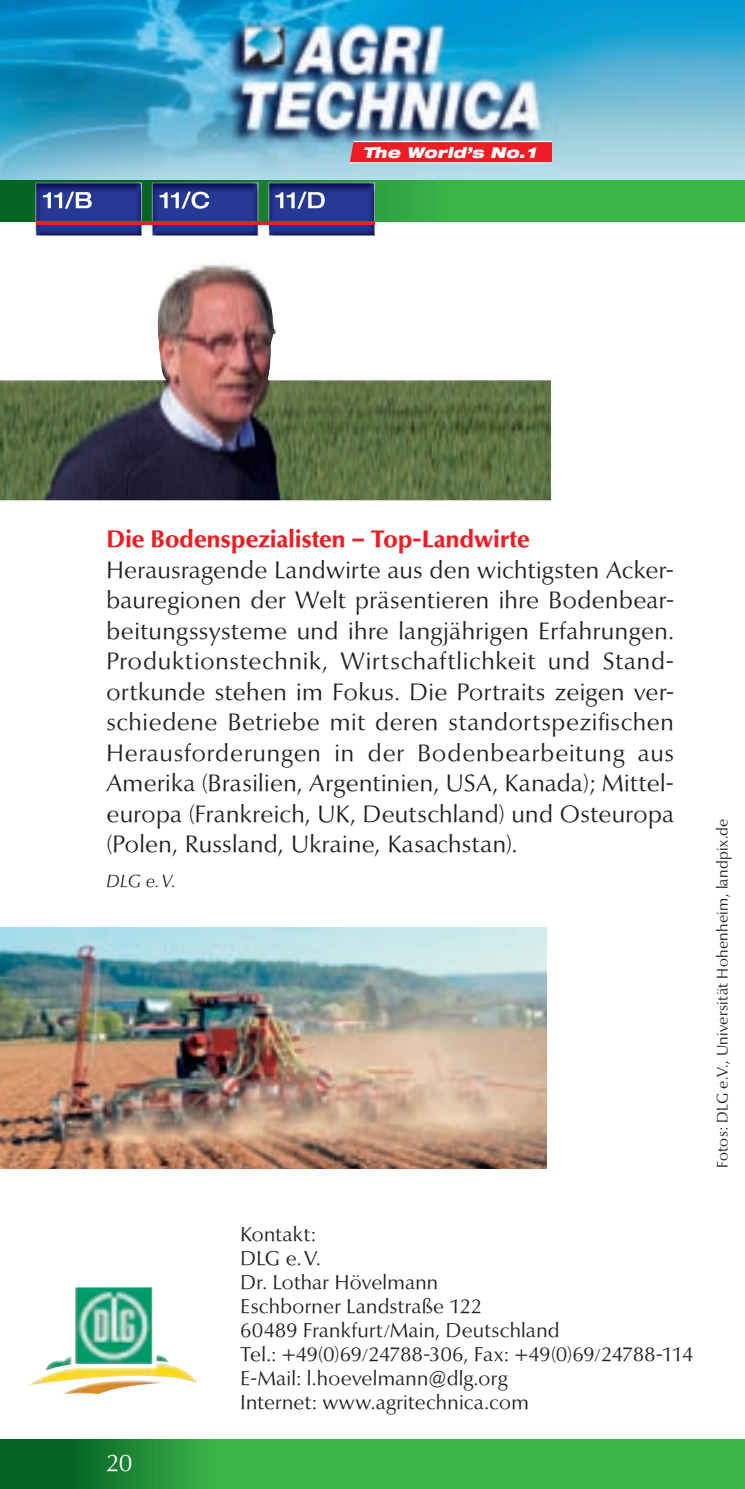
<style>
.page{position:relative;width:745px;height:1489px;background:#fff}
.page>*{position:absolute;margin:0;border:0;box-sizing:border-box;transform-origin:0 0}
.t1{font:23.75px/30.5px "Optima BQ";letter-spacing:.02em;color:#231f20;text-align:justify}
.t2{font:700 23.75px "Optima BQ";letter-spacing:.01em;color:#ee1d23}
.t3{font:23.75px "Optima BQ";color:#fff}
.t4{font:20px/24px "Optima BQ";letter-spacing:.015em;color:#231f20}
.t5{font:italic 17.5px "Optima BQ";color:#231f20}
.t6{font:15px "Optima BQ";letter-spacing:.025em;color:#231f20}
.t7{font:italic 900 expanded 15px "Helvetica Neue";letter-spacing:.02em;color:#fff}
</style>
<div class="page">
<svg style="left:0;top:1439px;width:744px;height:49px;background:#30a542"></svg>
<svg style="left:0;top:179px;width:744px;height:42px;background:#37a94a"></svg>
<img style="left:28px;top:1287px;width:170px;height:107px">
<img style="left:157px;top:264px;width:158px;height:236px">
<img style="left:315px;top:380px;width:236px;height:120px">
<img style="left:0;top:339px;width:158px;height:161px">
<img style="left:0;top:0;width:744px;height:179px">
<svg style="left:349px;top:141px;width:202px;height:22px;background:#ee3338"></svg>
<img style="left:152px;top:182px;width:106px;height:54px">
<img style="left:35px;top:182px;width:107px;height:54px">
<img style="left:268px;top:182px;width:106px;height:54px">
<hr style="left:36px;top:221px;width:338px;height:3px;background:#ee1b2d">
<svg style="left:43px;top:192px;width:49px;height:17px"></svg>
<svg style="left:159px;top:192px;width:50px;height:17px"></svg>
<svg style="left:275px;top:192px;width:49px;height:17px"></svg>
<img style="left:0;top:927px;width:546px;height:241px">
<p class="t7" style="left:362px;top:143px;width:174px">The World’s No.1</p>
<p class="t2" style="left:106px;top:525px;width:424px">Die Bodenspezialisten – Top-Landwirte</p>
<p class="t1" style="left:106px;top:555px;width:568px">Herausragende Landwirte aus den wichtigsten Acker&shy;bauregionen der Welt präsentieren ihre Bodenbear&shy;beitungssysteme und ihre langjährigen Erfahrungen.<br>Produktionstechnik, Wirtschaftlichkeit und Stand&shy;ortkunde stehen im Fokus. Die Portraits zeigen ver&shy;schiedene Betriebe mit deren standortspezifischen Herausforderungen in der Bodenbearbeitung aus Amerika (Brasilien, Argentinien, USA, Kanada); Mittel&shy;europa (Frankreich, UK, Deutschland) und Osteuropa (Polen, Russland, Ukraine, Kasachstan).</p>
<p class="t5" style="left:106px;top:871px;width:71px">DLG e. V.</p>
<p class="t6" style="left:713px;top:1168px;width:351px;rotate:-90deg">Fotos: DLG e.V., Universität Hohenheim, landpix.de</p>
<p class="t3" style="left:106px;top:1448px;width:27px">20</p>
<p class="t4" style="left:240px;top:1222px;width:453px">Kontakt:<br>DLG e. V.<br>Dr. Lothar Hövelmann<br>Eschborner Landstraße 122<br>60489 Frankfurt/Main, Deutschland<br>Tel.: +49(0)69/24788-306, Fax: +49(0)69/24788-114<br>E-Mail: l.hoevelmann@dlg.org<br>Internet: www.agritechnica.com</p>
</div>
